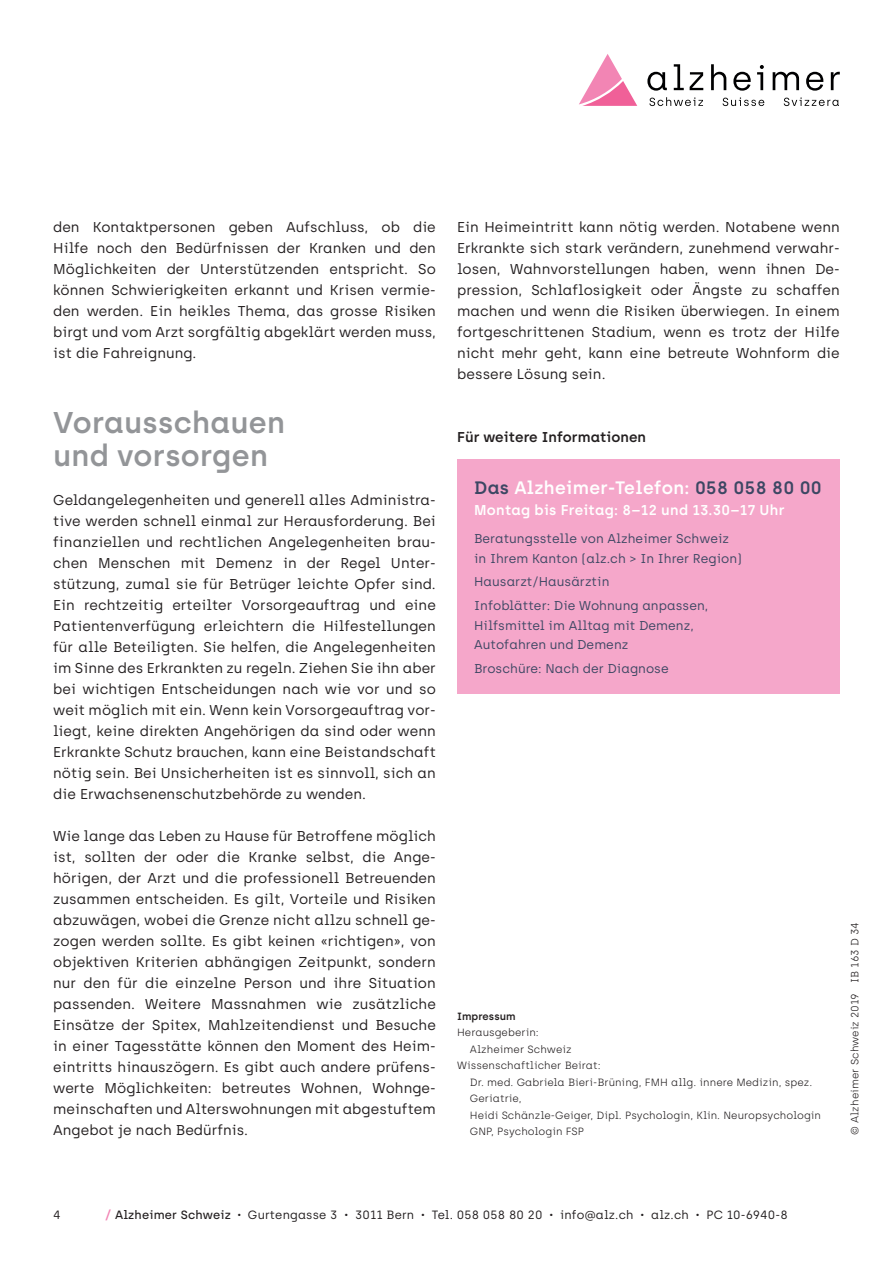
<style>
.page{position:relative;width:893px;height:1263px;background:#fff}
.page>*{position:absolute;margin:0;border:0;box-sizing:border-box;transform-origin:0 0}
.t1{font:600 30px/33px "Archia";letter-spacing:.01em;color:#939598}
.t2{font:600 18px "Archia";letter-spacing:.02em;color:#fff}
.t3{font:14.25px/21px "Archia";letter-spacing:.005em;color:#231f20;text-align:justify}
.t4{font:600 14.25px "Archia";letter-spacing:.02em;color:#fff}
.t5{font:600 14.25px "Archia";letter-spacing:.005em;color:#231f20}
.t6{font:12.75px/19.5px "Archia";letter-spacing:.005em;color:#3c4763}
.t7{font:12px "Archia";letter-spacing:.015em;color:#231f20}
.t8{font:300 10.5px "Archia";letter-spacing:.005em;color:#231f20}
.t9{font:600 10.5px "Archia";letter-spacing:.005em;color:#231f20}
.s1{color:#3c4763}
.s2{font-weight:600;font-size:12.75px;color:#f284b4}
.s3{font-weight:500}
.s4{font-weight:500;font-size:6.75px}
.s5{font-size:6.75px}
</style>
<div class="page">
<svg style="left:579px;top:54px;width:58px;height:52px"></svg>
<svg style="left:647px;top:72px;width:20px;height:19px"></svg>
<svg style="left:674px;top:64px;width:10px;height:26px"></svg>
<svg style="left:690px;top:72px;width:13px;height:18px"></svg>
<svg style="left:711px;top:64px;width:15px;height:26px"></svg>
<svg style="left:733px;top:72px;width:18px;height:19px"></svg>
<svg style="left:757px;top:65px;width:7px;height:25px"></svg>
<svg style="left:773px;top:72px;width:26px;height:18px"></svg>
<svg style="left:806px;top:72px;width:17px;height:19px"></svg>
<svg style="left:831px;top:72px;width:9px;height:18px"></svg>
<svg style="left:649px;top:97px;width:54px;height:9px"></svg>
<svg style="left:723px;top:97px;width:41px;height:9px"></svg>
<svg style="left:784px;top:97px;width:55px;height:9px"></svg>
<div style="left:457px;top:459px;width:383px;height:235px;background:#f5a7ca"></div>
<p class="t3" style="left:53px;top:216px;width:384px">den Kontaktpersonen geben Aufschluss, ob die Hilfe noch den Bedürfnissen der Kranken und den Möglichkeiten der Unterstützenden entspricht. So können Schwierigkeiten erkannt und Krisen vermie&shy;den werden. Ein heikles Thema, das grosse Risiken birgt und vom Arzt sorgfältig abgeklärt werden muss, ist die Fahreignung.</p>
<h1 class="t1" style="left:53px;top:405px;width:233px">Vorausschauen und vorsorgen</h1>
<p class="t3" style="left:53px;top:489px;width:384px;text-align:left">Geldangelegenheiten und generell alles Administra&shy;tive werden schnell einmal zur Herausforderung. Bei finanziellen und rechtlichen Angelegenheiten brau&shy;chen Menschen mit Demenz in der Regel Unter&shy;stützung, zumal sie für Betrüger leichte Opfer sind.<br>Ein rechtzeitig erteilter Vorsorgeauftrag und eine Patientenverfügung erleichtern die Hilfestellungen für alle Beteiligten. Sie helfen, die Angelegenheiten im Sinne des Erkrankten zu regeln. Ziehen Sie ihn aber bei wichtigen Entscheidungen nach wie vor und so weit möglich mit ein. Wenn kein Vorsorgeauftrag vor&shy;liegt, keine direkten Angehörigen da sind oder wenn Erkrankte Schutz brauchen, kann eine Beistandschaft nötig sein. Bei Unsicherheiten ist es sinnvoll, sich an die Erwachsenenschutzbehörde zu wenden.</p>
<p class="t3" style="left:53px;top:825px;width:384px;text-align:left">Wie lange das Leben zu Hause für Betroffene möglich ist, sollten der oder die Kranke selbst, die Ange&shy;hörigen, der Arzt und die professionell Betreuenden zusammen entscheiden. Es gilt, Vorteile und Risiken abzuwägen, wobei die Grenze nicht allzu schnell ge-- zogen werden sollte. Es gibt keinen «richtigen», von objektiven Kriterien abhängigen Zeitpunkt, sondern nur den für die einzelne Person und ihre Situation passenden. Weitere Massnahmen wie zusätzliche Einsätze der Spitex, Mahlzeitendienst und Besuche in einer Tagesstätte können den Moment des Heim&shy;eintritts hinauszögern. Es gibt auch andere prüfens&shy;werte Möglichkeiten: betreutes Wohnen, Wohnge&shy;meinschaften und Alterswohnungen mit abgestuftem Angebot je nach Bedürfnis.</p>
<p class="t3" style="left:457px;top:216px;width:384px">Ein Heimeintritt kann nötig werden. Notabene wenn Erkrankte sich stark verändern, zunehmend verwahr&shy;losen, Wahnvorstellungen haben, wenn ihnen De&shy;pression, Schlaflosigkeit oder Ängste zu schaffen machen und wenn die Risiken überwiegen. In einem fortgeschrittenen Stadium, wenn es trotz der Hilfe nicht mehr geht, kann eine betreute Wohnform die bessere Lösung sein.</p>
<p class="t5" style="left:457px;top:428px;width:190px">Für weitere Informationen</p>
<p class="t2" style="left:474px;top:477px;width:349px"><span class="s1">Das</span> Alzheimer-Telefon: <span class="s1">058 058 80 00</span></p>
<p class="t4" style="left:474px;top:501px;width:312px">Montag bis Freitag: 8–12 und 13.30–17 Uhr</p>
<p class="t6" style="left:474px;top:529px;width:269px">Beratungsstelle von Alzheimer Schweiz in Ihrem Kanton (alz.ch &gt; In Ihrer Region)</p>
<p class="t6" style="left:474px;top:570px;width:236px;line-height:23.7px">Hausarzt/Hausärztin<br>Infoblätter: Die Wohnung anpassen,</p>
<p class="t6" style="left:474px;top:615px;width:221px">Hilfsmittel im Alltag mit Demenz,<br>Autofahren und Demenz</p>
<p class="t6" style="left:474px;top:659px;width:196px">Broschüre: Nach der Diagnose</p>
<p class="t9" style="left:457px;top:1010px;width:60px">Impressum</p>
<p class="t8" style="left:457px;top:1026px;width:83px">Herausgeberin:</p>
<p class="t8" style="left:470px;top:1043px;width:103px">Alzheimer Schweiz</p>
<p class="t8" style="left:457px;top:1059px;width:145px">Wissenschaftlicher Beirat:</p>
<p class="t8" style="left:470px;top:1076px;width:344px">Dr. med. Gabriela Bieri-Brüning, FMH allg. innere Medizin, spez.</p>
<p class="t8" style="left:470px;top:1092px;width:53px">Geriatrie,</p>
<p class="t8" style="left:470px;top:1109px;width:353px">Heidi Schänzle-Geiger, Dipl. Psychologin, Klin. Neuropsychologin</p>
<p class="t8" style="left:470px;top:1125px;width:116px">GNP, Psychologin FSP</p>
<p class="t8" style="left:848px;top:1135px;width:214px;rotate:-90deg">© Alzheimer Schweiz 2019 IB 163 D 34</p>
<p class="t7" style="left:53px;top:1207px;width:9px">4</p>
<p class="t7" style="left:105px;top:1207px;width:684px"><span class="s2">/</span> <span class="s3">Alzheimer Schweiz</span> <span class="s4">•</span> Gurtengasse 3 <span class="s5">•</span> 3011 Bern <span class="s5">•</span> Tel. 058 058 80 20 <span class="s5">•</span> info@alz.ch <span class="s5">•</span> alz.ch <span class="s5">•</span> PC 10-6940-8</p>
</div>
